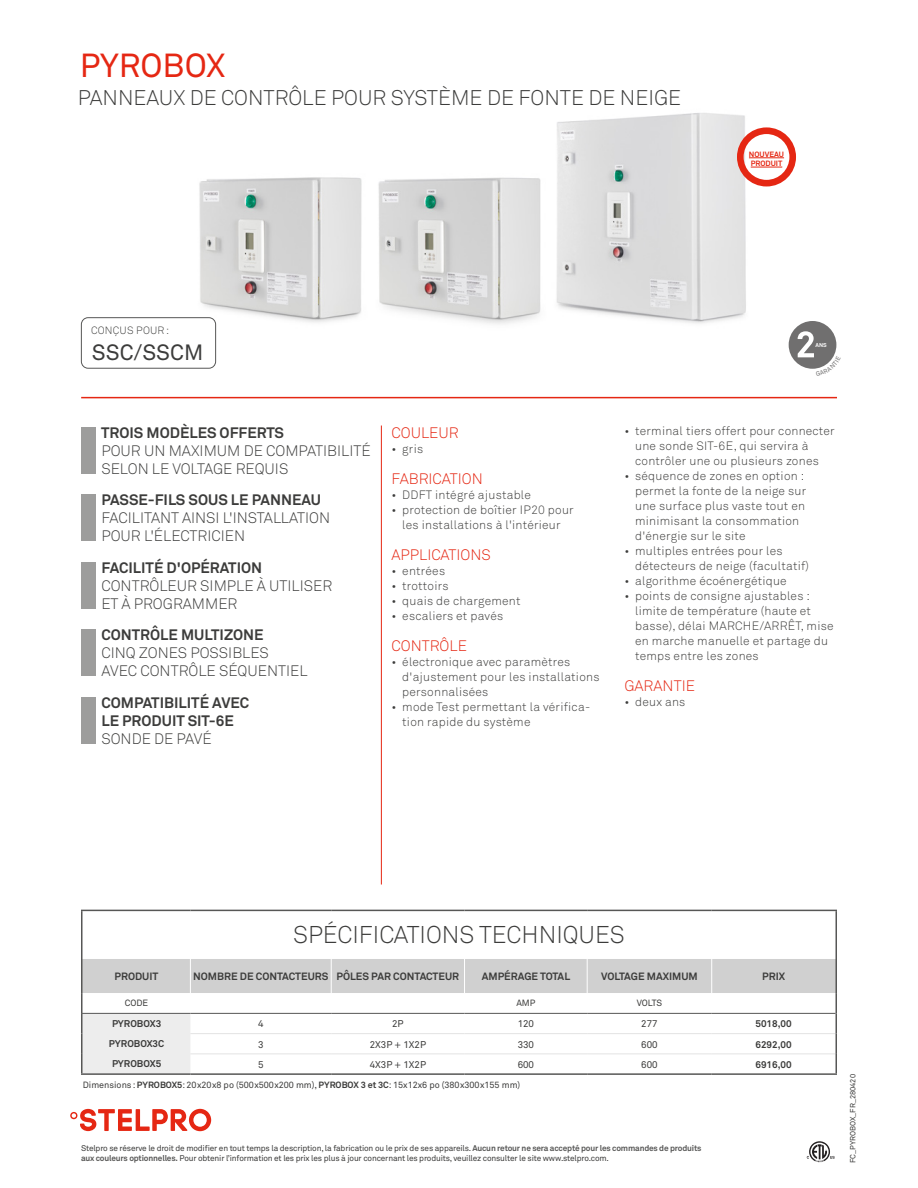
<style>
.page{position:relative;width:918px;height:1188px;background:#fff}
.page>*{position:absolute;margin:0;border:0;box-sizing:border-box;transform-origin:0 0}
.t1{font:33px "Akkurat";color:#e52713}
.t2{font:300 24px "Akkurat";color:#3c3c3b}
.t3{font:21.9px "Akkurat";color:#3c3c3b}
.t4{font:300 21px "Akkurat";color:#3c3c3b}
.t5{font:300 15px/18px "Akkurat";color:#3c3c3b}
.t6{font:700 15px/18px "Akkurat";color:#3c3c3b}
.t7{font:300 15px "Akkurat";color:#e52713}
.t8{font:300 12px/15px "Akkurat";letter-spacing:.02em;color:#3c3c3b}
.t9{font:700 10.5px "Akkurat";color:#3c3c3b}
.t10{font:300 10.5px "Akkurat";letter-spacing:.02em;color:#3c3c3b}
.t11{font:700 9.75px "Akkurat";color:#3c3c3b}
.t12{font:9.75px "Akkurat";color:#3c3c3b}
.t13{font:9px "Akkurat";color:#3c3c3b}
.t14{font:8.25px/9.9px "Akkurat";letter-spacing:-.02em;color:#3c3c3b}
.t15{font:700 7.65px/9.3px "Akkurat";color:#e52713}
.t16{font:7.5px "Akkurat";color:#3c3c3b}
.t17{font:700 5.55px "Akkurat";color:#fff}
.s1{font-weight:700}
.s2{font-weight:700;color:#575756}
</style>
<div class="page">
<svg style="left:807px;top:1141px;width:28px;height:21px"></svg>
<img style="left:199px;top:177px;width:163px;height:159px">
<img style="left:378px;top:177px;width:163px;height:147px">
<img style="left:556px;top:113px;width:211px;height:211px">
<hr style="left:381px;top:426px;width:1px;height:459px;background:#e52713">
<div style="left:789px;top:321px;width:47px;height:48px;background:#706f6f;border-radius:50%"></div>
<div style="left:81px;top:427px;width:14px;height:47px;background:#9d9d9c"></div>
<div style="left:81px;top:494px;width:14px;height:47px;background:#9d9d9c"></div>
<div style="left:81px;top:562px;width:14px;height:47px;background:#9d9d9c"></div>
<div style="left:81px;top:629px;width:14px;height:47px;background:#9d9d9c"></div>
<div style="left:81px;top:697px;width:14px;height:47px;background:#9d9d9c"></div>
<hr style="left:81px;top:1073px;width:109px;height:2px;background:#575756">
<hr style="left:190px;top:1073px;width:141px;height:2px;background:#575756">
<hr style="left:331px;top:1073px;width:134px;height:2px;background:#575756">
<hr style="left:465px;top:1073px;width:122px;height:2px;background:#575756">
<hr style="left:587px;top:1073px;width:125px;height:2px;background:#575756">
<hr style="left:81px;top:910px;width:109px;height:1px;background:#575756">
<hr style="left:81px;top:911px;width:1px;height:48px;background:#575756">
<hr style="left:190px;top:910px;width:141px;height:1px;background:#575756">
<hr style="left:331px;top:910px;width:134px;height:1px;background:#575756">
<hr style="left:465px;top:910px;width:122px;height:1px;background:#575756">
<hr style="left:587px;top:910px;width:125px;height:1px;background:#575756">
<hr style="left:712px;top:910px;width:125px;height:1px;background:#575756">
<hr style="left:836px;top:911px;width:1px;height:48px;background:#575756">
<svg style="left:81px;top:959px;width:756px;height:115px"></svg>
<hr style="left:712px;top:1073px;width:125px;height:2px;background:#575756">
<div style="left:81px;top:317px;width:135px;height:52px;border:1px solid #575756;border-radius:7px"></div>
<hr style="left:81px;top:397px;width:756px;height:1px;background:#e52713">
<div style="left:737px;top:127px;width:59px;height:59px;border:7px solid #e52713;border-radius:50%"></div>
<hr style="left:749px;top:158px;width:35px;height:1px;background:#e52713">
<hr style="left:751px;top:167px;width:31px;height:1px;background:#e52713">
<svg style="left:70px;top:1109px;width:141px;height:22px"></svg>
<svg style="left:746px;top:146px;width:13px;height:9px"></svg>
<svg style="left:798px;top:331px;width:39px;height:38px"></svg>
<h1 class="t1" style="left:80px;top:45px;width:147px">PYROBOX</h1>
<h3 class="t4" style="left:78px;top:85px;width:605px">PANNEAUX DE CONTRÔLE POUR SYSTÈME DE FONTE DE NEIGE</h3>
<p class="t10" style="left:91px;top:324px;width:80px">CONÇUS POUR :</p>
<h3 class="t3" style="left:92px;top:338px;width:113px">SSC/SSCM</h3>
<p class="t15" style="left:749px;top:149px;width:37px">NOUVEAU<br>PRODUIT</p>
<p class="t17" style="left:816px;top:341px;width:13px">ANS</p>
<p class="t6" style="left:101px;top:423px;width:185px">TROIS MODÈLES OFFERTS</p>
<p class="t5" style="left:101px;top:441px;width:271px">POUR UN MAXIMUM DE COMPATIBILITÉ<br>SELON LE VOLTAGE REQUIS</p>
<p class="t6" style="left:101px;top:491px;width:221px">PASSE-FILS SOUS LE PANNEAU</p>
<p class="t5" style="left:101px;top:509px;width:230px">FACILITANT AINSI L'INSTALLATION<br>POUR L'ÉLECTRICIEN</p>
<p class="t6" style="left:101px;top:558px;width:162px">FACILITÉ D'OPÉRATION</p>
<p class="t5" style="left:101px;top:576px;width:232px">CONTRÔLEUR SIMPLE À UTILISER<br>ET À PROGRAMMER</p>
<p class="t6" style="left:101px;top:626px;width:164px">CONTRÔLE MULTIZONE</p>
<p class="t5" style="left:101px;top:644px;width:208px">CINQ ZONES POSSIBLES<br>AVEC CONTRÔLE SÉQUENTIEL</p>
<p class="t6" style="left:101px;top:693px;width:149px">COMPATIBILITÉ AVEC<br>LE PRODUIT SIT-6E</p>
<p class="t5" style="left:101px;top:729px;width:112px">SONDE DE PAVÉ</p>
<p class="t7" style="left:392px;top:423px;width:69px">COULEUR</p>
<p class="t8" style="left:392px;top:441px;width:33px">• gris</p>
<p class="t7" style="left:392px;top:469px;width:93px">FABRICATION</p>
<p class="t8" style="left:392px;top:487px;width:141px">• DDFT intégré ajustable</p>
<p class="t8" style="left:392px;top:502px;width:184px;text-align:center">• protection de boîtier IP20 pour les installations à l'intérieur</p>
<p class="t7" style="left:392px;top:545px;width:101px">APPLICATIONS</p>
<p class="t8" style="left:392px;top:563px;width:55px">• entrées</p>
<p class="t8" style="left:392px;top:578px;width:59px">• trottoirs</p>
<p class="t8" style="left:392px;top:593px;width:131px">• quais de chargement</p>
<p class="t8" style="left:392px;top:608px;width:113px">• escaliers et pavés</p>
<p class="t7" style="left:392px;top:636px;width:77px">CONTRÔLE</p>
<p class="t8" style="left:402px;top:654px;width:199px;text-indent:-11px">• électronique avec paramètres d'ajustement pour les installations personnalisées</p>
<p class="t8" style="left:402px;top:699px;width:189px;text-indent:-11px">• mode Test permettant la vérifica&shy;tion rapide du système</p>
<p class="t8" style="left:635px;top:423px;width:201px;text-indent:-11px">• terminal tiers offert pour connecter une sonde SIT-6E, qui servira à contrôler une ou plusieurs zones</p>
<p class="t8" style="left:635px;top:468px;width:173px;text-indent:-11px">• séquence de zones en option : permet la fonte de la neige sur une surface plus vaste tout en minimisant la consommation d'énergie sur le site</p>
<p class="t8" style="left:635px;top:543px;width:175px;text-indent:-11px">• multiples entrées pour les détecteurs de neige (facultatif)</p>
<p class="t8" style="left:624px;top:573px;width:164px">• algorithme écoénergétique</p>
<p class="t8" style="left:635px;top:588px;width:200px;text-indent:-11px">• points de consigne ajustables : limite de température (haute et basse), délai MARCHE/ARRÊT, mise en marche manuelle et partage du temps entre les zones</p>
<p class="t7" style="left:624px;top:677px;width:72px">GARANTIE</p>
<p class="t8" style="left:624px;top:694px;width:63px">• deux ans</p>
<h2 class="t2" style="left:293px;top:920px;width:333px">SPÉCIFICATIONS TECHNIQUES</h2>
<p class="t9" style="left:115px;top:969px;width:45px">PRODUIT</p>
<p class="t9" style="left:193px;top:969px;width:268px">NOMBRE DE CONTACTEURS PÔLES PAR CONTACTEUR</p>
<p class="t9" style="left:482px;top:969px;width:90px">AMPÉRAGE TOTAL</p>
<p class="t9" style="left:601px;top:969px;width:98px">VOLTAGE MAXIMUM</p>
<p class="t9" style="left:762px;top:969px;width:24px">PRIX</p>
<p class="t13" style="left:125px;top:997px;width:25px">CODE</p>
<p class="t13" style="left:516px;top:997px;width:21px">AMP</p>
<p class="t13" style="left:637px;top:997px;width:27px">VOLTS</p>
<p class="t11" style="left:112px;top:1017px;width:51px">PYROBOX3</p>
<p class="t12" style="left:258px;top:1018px;width:7px">4</p>
<p class="t12" style="left:392px;top:1018px;width:13px">2P</p>
<p class="t12" style="left:518px;top:1018px;width:18px">120</p>
<p class="t12" style="left:641px;top:1018px;width:18px">277</p>
<p class="t11" style="left:756px;top:1018px;width:38px">5018,00</p>
<p class="t11" style="left:109px;top:1038px;width:57px">PYROBOX3C</p>
<p class="t12" style="left:258px;top:1038px;width:7px">3</p>
<p class="t12" style="left:370px;top:1038px;width:58px">2X3P + 1X2P</p>
<p class="t12" style="left:518px;top:1038px;width:18px">330</p>
<p class="t12" style="left:641px;top:1038px;width:18px">600</p>
<p class="t11" style="left:756px;top:1038px;width:38px">6292,00</p>
<p class="t11" style="left:112px;top:1058px;width:51px">PYROBOX5</p>
<p class="t12" style="left:258px;top:1058px;width:7px">5</p>
<p class="t12" style="left:370px;top:1058px;width:58px">4X3P + 1X2P</p>
<p class="t12" style="left:518px;top:1058px;width:18px">600</p>
<p class="t12" style="left:641px;top:1058px;width:18px">600</p>
<p class="t11" style="left:756px;top:1058px;width:38px">6916,00</p>
<p class="t13" style="left:83px;top:1079px;width:439px">Dimensions: <span class="s1">PYROBOX5</span>: 20x20x8 po (500x500x200 mm), <span class="s1">PYROBOX 3 et 3C</span>: 15x12x6 po (380x300x155 mm)</p>
<p class="t14" style="left:81px;top:1143px;width:622px">Stelpro se réserve le droit de modifier en tout temps la description, la fabrication ou le prix de ses appareils. <span class="s2">Aucun retour ne sera accepté pour les commandes de produits aux couleurs optionnelles.</span> Pour obtenir l’information et les prix les plus à jour concernant les produits, veuillez consulter le site www.stelpro.com.</p>
<p class="t16" style="left:848px;top:1163px;width:90px;rotate:-90deg">FC_PYROBOX_FR_280420</p>
</div>
